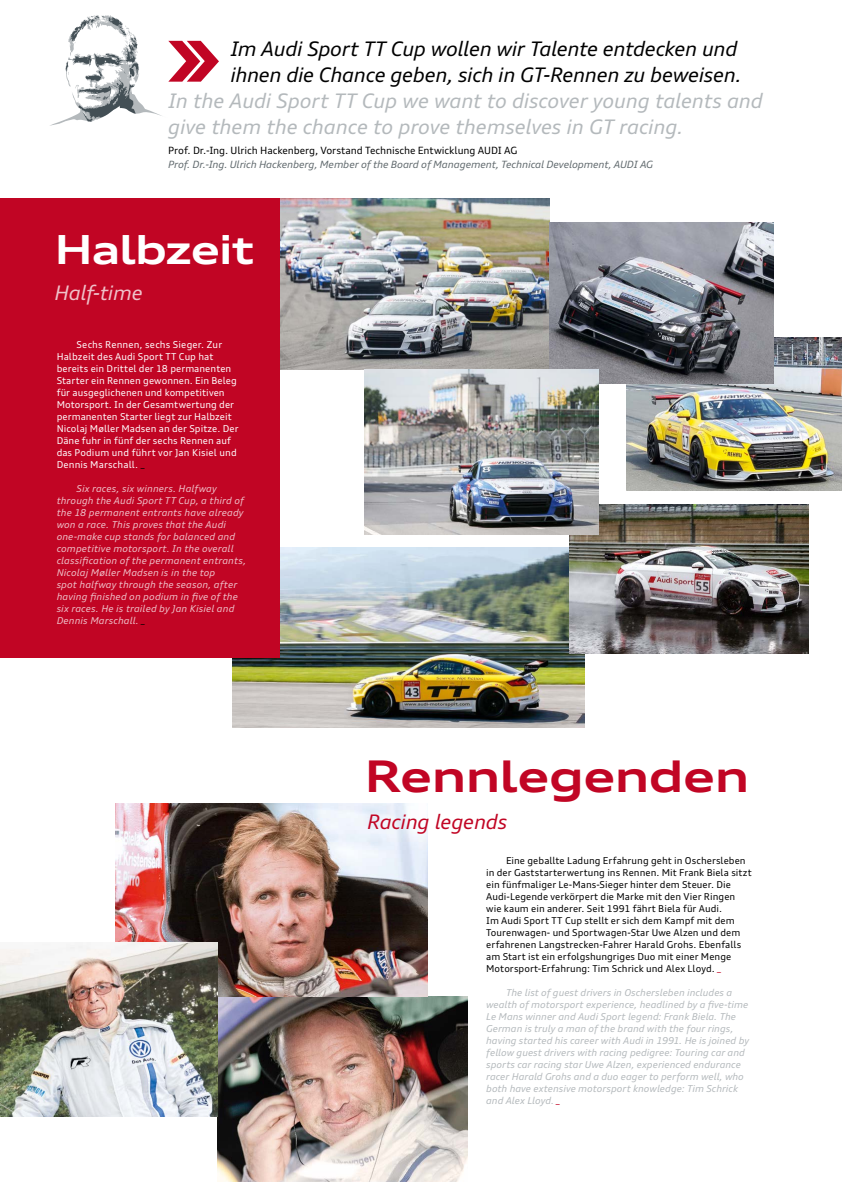
<style>
.page{position:relative;width:842px;height:1191px;background:#fff}
.page>*{position:absolute;margin:0;border:0;box-sizing:border-box;transform-origin:0 0}
.t1{font:700 expanded 43.6px "Audi Type";letter-spacing:-.015em;color:#c10524}
.t2{font:700 expanded 40px "Audi Type";letter-spacing:-.035em;color:#fff}
.t3{font:italic 20px "Audi Type";letter-spacing:-.01em;color:#b4b9bc}
.t4{font:italic 20px "Audi Type";letter-spacing:-.015em;color:#000}
.t5{font:italic 20px "Audi Type";letter-spacing:-.01em;color:#c10524}
.t6{font:italic 20px "Audi Type";letter-spacing:-.015em;color:#efc1c9}
.t7{font:italic 10px "Audi Type";letter-spacing:-.01em;color:#616a6e}
.t8{font:10px "Audi Type";letter-spacing:-.01em;color:#000}
.Fliesstext_dt{font:9.5px/12px "Audi Type";letter-spacing:.005em;color:#000}
.Fließtext_en{font:italic 9.5px/12px "Audi Type";letter-spacing:.005em;color:#b4b9bc}
.Fließtext_en-2{font:italic 9.5px/12px "Audi Type";letter-spacing:.015em;color:#efc1c9}
.Fliesstext_dt-2{font:9.5px/12px "Audi Type";letter-spacing:.005em;color:#fff}
.s1{color:#000}
.s2{color:#c10524}
</style>
<div class="page">
<img style="left:232px;top:547px;width:353px;height:180px">
<img style="left:626px;top:337px;width:216px;height:153px">
<img style="left:279px;top:198px;width:270px;height:171px">
<img style="left:549px;top:222px;width:225px;height:162px">
<div style="left:0;top:198px;width:279px;height:459px;background:#c10524"></div>
<img style="left:569px;top:505px;width:240px;height:148px">
<img style="left:364px;top:369px;width:234px;height:165px">
<img style="left:217px;top:997px;width:251px;height:184px">
<img style="left:115px;top:803px;width:312px;height:194px">
<img style="left:0;top:942px;width:217px;height:174px">
<svg style="left:50px;top:15px;width:169px;height:111px"></svg>
<p class="t4" style="left:230px;top:36px;width:509px">Im Audi Sport TT Cup wollen wir Talente entdecken und</p>
<p class="t4" style="left:230px;top:62px;width:513px">ihnen die Chance geben, sich in GT-Rennen zu beweisen.</p>
<p class="t3" style="left:168px;top:88px;width:596px">In the Audi Sport TT Cup we want to discover young talents and</p>
<p class="t3" style="left:168px;top:114px;width:517px">give them the chance to prove themselves in GT racing.</p>
<p class="t8" style="left:168px;top:144px;width:350px">Prof. Dr.-Ing. Ulrich Hackenberg, Vorstand Technische Entwicklung AUDI AG</p>
<p class="t7" style="left:168px;top:158px;width:486px">Prof. Dr.-Ing. Ulrich Hackenberg, Member of the Board of Management, Technical Development, AUDI AG</p>
<p class="t2" style="left:54px;top:222px;width:201px">Halbzeit</p>
<p class="t6" style="left:55px;top:280px;width:90px">Half-time</p>
<p class="Fliesstext_dt-2" style="left:57px;top:338px;width:183px;text-indent:20px">Sechs Rennen, sechs Sieger. Zur Halbzeit des Audi Sport TT Cup hat bereits ein Drittel der 18 permanenten Starter ein Rennen gewonnen. Ein Beleg für ausgeglichenen und kompetitiven Motorsport. In der Gesamtwertung der permanenten Starter liegt zur Halbzeit Nicolaj Møller Madsen an der Spitze. Der Däne fuhr in fünf der sechs Rennen auf das Podium und führt vor Jan Kisiel und Dennis Marschall. <span class="s1">_</span></p>
<p class="Fließtext_en-2" style="left:57px;top:482px;width:191px;text-indent:20px">Six races, six winners. Halfway through the Audi Sport TT Cup, a third of the 18 permanent entrants have already won a race. This proves that the Audi one-make cup stands for balanced and competitive motorsport. In the overall classification of the permanent entrants, Nicolaj Møller Madsen is in the top<br>spot halfway through the season, after having finished on podium in five of the six races. He is trailed by Jan Kisiel and Dennis Marschall. <span class="s1">_</span></p>
<p class="t1" style="left:364px;top:746px;width:386px">Rennlegenden</p>
<p class="t5" style="left:367px;top:809px;width:142px">Racing legends</p>
<p class="Fliesstext_dt" style="left:486px;top:854px;width:267px;text-indent:20px">Eine geballte Ladung Erfahrung geht in Oschersleben in der Gaststarterwertung ins Rennen. Mit Frank Biela sitzt ein fünfmaliger Le-Mans-Sieger hinter dem Steuer. Die Audi-Legende verkörpert die Marke mit den Vier Ringen wie kaum ein anderer. Seit 1991 fährt Biela für Audi.<br>Im Audi Sport TT Cup stellt er sich dem Kampf mit dem Tourenwagen- und Sportwagen-Star Uwe Alzen und dem erfahrenen Langstrecken-Fahrer Harald Grohs. Ebenfalls am Start ist ein erfolgshungriges Duo mit einer Menge Motorsport-Erfahrung: Tim Schrick und Alex Lloyd. <span class="s2">_</span></p>
<p class="Fließtext_en" style="left:486px;top:986px;width:264px;text-indent:20px">The list of guest drivers in Oschersleben includes a wealth of motorsport experience, headlined by a five-time Le Mans winner and Audi Sport legend: Frank Biela. The German is truly a man of the brand with the four rings, having started his career with Audi in 1991. He is joined by fellow guest drivers with racing pedigree: Touring car and sports car racing star Uwe Alzen, experienced endurance racer Harald Grohs and a duo eager to perform well, who both have extensive motorsport knowledge: Tim Schrick and Alex Lloyd. <span class="s2">_</span></p>
</div>
